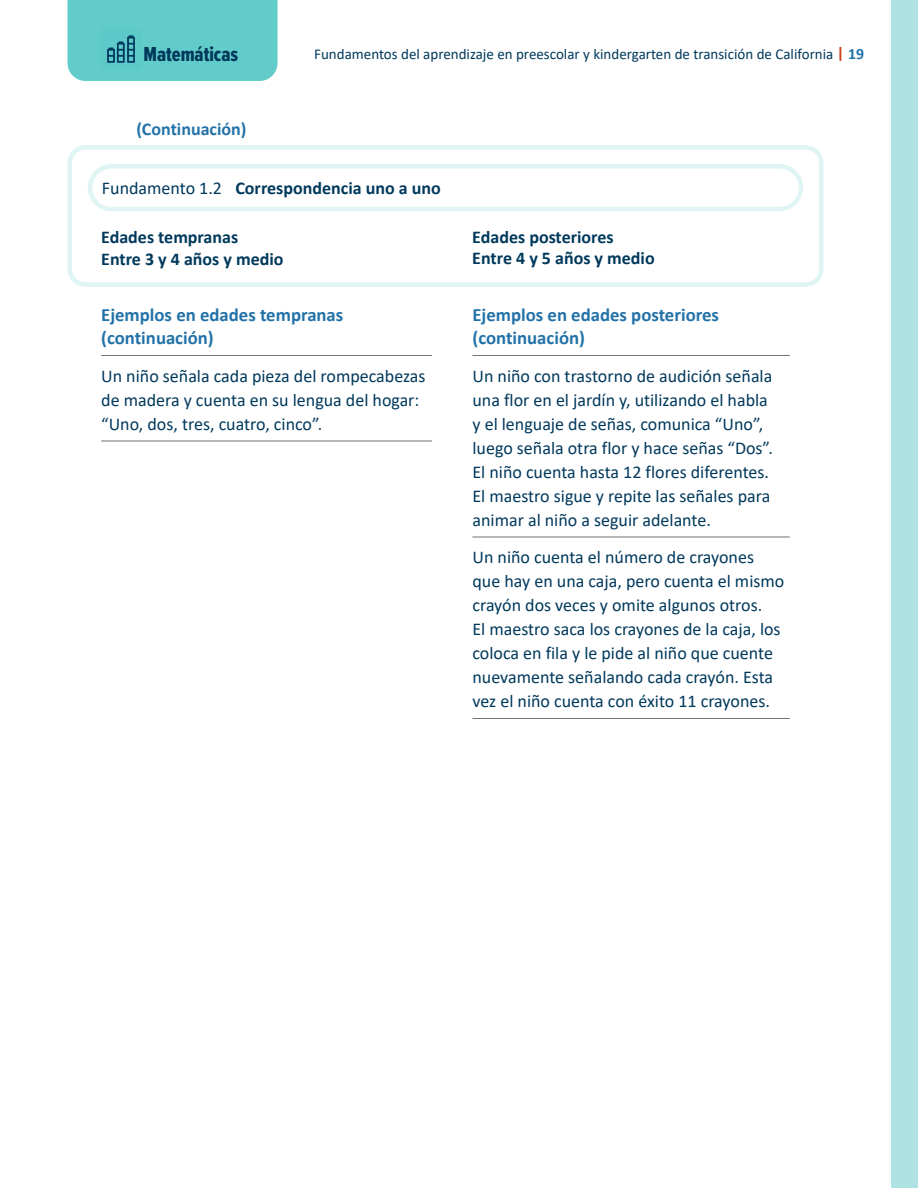
<style>
.page{position:relative;width:918px;height:1188px;background:#fff}
.page>*{position:absolute;margin:0;border:0;box-sizing:border-box;transform-origin:0 0}
.t1{font:21px "Proxima Nova Ex Cn Extrabld";color:#00395c}
.t2{font:700 18.75px/23.2px "Calibri";color:#2272a8}
.t3{font:18px/24px "Calibri";color:#00395c}
.t4{font:700 18px/22.5px "Calibri";color:#00395c}
.t5{font:700 18px "Calibri";color:#2272a8}
.t6{font:15px "Calibri";color:#00395c}
.s1{font-weight:700;font-size:15.75px;color:#cf3f1c}
.s2{font-weight:700;font-size:15.75px;color:#2272a8}
.s3{font-weight:400}
</style>
<div class="page">
<div style="left:68px;top:0;width:210px;height:81px;background:#62ccca"></div>
<div style="left:891px;top:0;width:27px;height:1188px;background:#afe3e3"></div>
<div style="left:68px;top:145px;width:756px;height:142px;border:4px solid #dff5f4;border-radius:16px"></div>
<div style="left:88px;top:164px;width:715px;height:47px;border:4px solid #dff5f4;border-radius:21px"></div>
<hr style="left:101px;top:355px;width:331px;height:1px;background:#737373">
<hr style="left:101px;top:441px;width:331px;height:1px;background:#737373">
<hr style="left:472px;top:355px;width:318px;height:1px;background:#737373">
<hr style="left:472px;top:537px;width:318px;height:1px;background:#737373">
<hr style="left:472px;top:718px;width:318px;height:1px;background:#737373">
<p class="t1" style="left:144px;top:38px;width:96px">Matemáticas</p>
<p class="t6" style="left:314px;top:44px;width:551px">Fundamentos del aprendizaje en preescolar y kindergarten de transición de California <span class="s1">|</span> <span class="s2">19</span></p>
<p class="t5" style="left:136px;top:116px;width:112px">(Continuación)</p>
<p class="t4" style="left:102px;top:176px;width:340px"><span class="s3">Fundamento 1.2</span> Correspondencia uno a uno</p>
<p class="t4" style="left:101px;top:225px;width:184px">Edades tempranas<br>Entre 3 y 4 años y medio</p>
<p class="t4" style="left:472px;top:226px;width:184px;line-height:21px">Edades posteriores<br>Entre 4 y 5 años y medio</p>
<p class="t2" style="left:101px;top:303px;width:244px">Ejemplos en edades tempranas (continuación)</p>
<p class="t3" style="left:101px;top:363px;width:326px">Un niño señala cada pieza del rompecabezas de madera y cuenta en su lengua del hogar: “Uno, dos, tres, cuatro, cinco”.</p>
<p class="t2" style="left:472px;top:303px;width:248px">Ejemplos en edades posteriores (continuación)</p>
<p class="t3" style="left:472px;top:363px;width:302px">Un niño con trastorno de audición señala una flor en el jardín y, utilizando el habla y el lenguaje de señas, comunica “Uno”, luego señala otra flor y hace señas “Dos”.<br>El niño cuenta hasta 12 flores diferentes.<br>El maestro sigue y repite las señales para animar al niño a seguir adelante.</p>
<p class="t3" style="left:472px;top:545px;width:313px">Un niño cuenta el número de crayones que hay en una caja, pero cuenta el mismo crayón dos veces y omite algunos otros.<br>El maestro saca los crayones de la caja, los coloca en fila y le pide al niño que cuente nuevamente señalando cada crayón. Esta vez el niño cuenta con éxito 11 crayones.</p>
</div>
